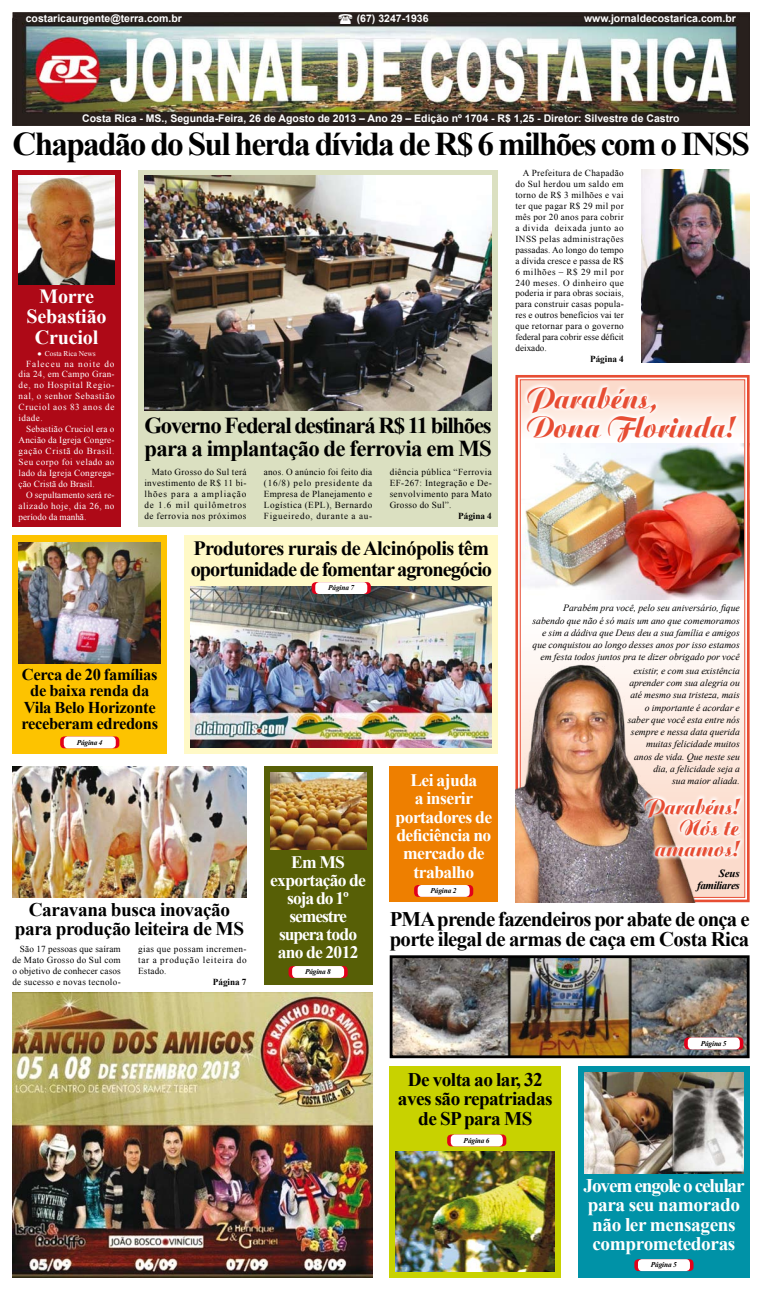
<style>
.page{position:relative;width:762px;height:1290px;background:#fff}
.page>*{position:absolute;margin:0;border:0;box-sizing:border-box;transform-origin:0 0}
.t1{font:700 33.25px "Times New Roman";letter-spacing:-.05em;color:#000}
.t2{font:30.97px/28.6px "Aristocrat";color:#e74d33;scale:.91 1}
.t3{font:22.93px/21.2px "Aristocrat";color:#e74d33;text-align:right;scale:.91 1}
.t4{font:700 22.75px/23.6px "Times New Roman";letter-spacing:-.055em;color:#000}
.t5{font:700 20.74px/20.1px "Times New Roman";letter-spacing:-.04em;color:#000}
.t6{font:700 20.3px/20.9px "Times New Roman";letter-spacing:-.05em;color:#000}
.t7{font:700 20.12px/20.1px "Times New Roman";letter-spacing:-.01em;color:#fff;text-align:center}
.t8{font:700 19.25px/19.2px "Times New Roman";letter-spacing:-.02em;color:#000;text-align:center}
.t9{font:700 19.25px/19.2px "Times New Roman";letter-spacing:-.02em;color:#fff}
.t10{font:700 17.5px/18.2px "Times New Roman";letter-spacing:-.03em;color:#fff;text-align:center}
.t11{font:700 16.45px/16.4px "Times New Roman";letter-spacing:-.02em;color:#000;text-align:center}
.t12{font:italic 700 10.94px/12.2px "Times New Roman";letter-spacing:-.03em;color:#000;text-align:right}
.t13{font:700 10.5px "Arial";color:#fff}
.t14{font:italic 9.62px/12.2px "Times New Roman";color:#000;text-align:right}
.t15{font:9.19px/10.9px "Times New Roman";letter-spacing:.045em;color:#000;text-align:justify}
.t16{font:9.19px/10.9px "Times New Roman";letter-spacing:.045em;color:#fff;text-align:justify}
.t17{font:700 9.19px "Times New Roman";color:#000}
.t18{font:7.44px "Times New Roman";color:#fff}
.t19{font:italic 700 7.35px "Times New Roman";letter-spacing:-.02em;color:#000}
</style>
<div class="page">
<div style="left:389px;top:766px;width:109px;height:136px;background:#ee7f00"></div>
<div style="left:389px;top:1066px;width:172px;height:211px;background:#c8d200"></div>
<div style="left:578px;top:1066px;width:171px;height:211px;background:#0092a7"></div>
<div style="left:264px;top:766px;width:108px;height:218px;background:#575f06"></div>
<img style="left:12px;top:766px;width:234px;height:131px">
<div style="left:12px;top:170px;width:109px;height:356px;background:#ae0917"></div>
<div style="left:138px;top:170px;width:359px;height:356px;background:#dbe0c1"></div>
<div style="left:12px;top:535px;width:155px;height:219px;background:#fdc300"></div>
<div style="left:184px;top:535px;width:314px;height:219px;background:#fff9c7"></div>
<img style="left:12px;top:12px;width:737px;height:113px">
<img style="left:12px;top:992px;width:360px;height:285px">
<img style="left:270px;top:773px;width:96px;height:76px">
<img style="left:144px;top:176px;width:348px;height:235px">
<img style="left:641px;top:170px;width:108px;height:193px">
<img style="left:191px;top:586px;width:301px;height:162px">
<img style="left:19px;top:543px;width:142px;height:120px">
<img style="left:396px;top:1152px;width:158px;height:119px">
<img style="left:393px;top:959px;width:352px;height:95px">
<div style="left:389px;top:955px;width:360px;height:103px;border:3px solid #000"></div>
<img style="left:584px;top:1072px;width:159px;height:101px">
<svg style="left:60px;top:736px;width:59px;height:12px"></svg>
<div style="left:64px;top:736px;width:52px;height:12px;background:#fff;border-radius:4px"></div>
<svg style="left:288px;top:966px;width:59px;height:12px"></svg>
<div style="left:292px;top:966px;width:52px;height:12px;background:#fff;border-radius:4px"></div>
<svg style="left:414px;top:885px;width:59px;height:12px"></svg>
<div style="left:417px;top:885px;width:52px;height:12px;background:#fff;border-radius:4px"></div>
<svg style="left:684px;top:1037px;width:59px;height:12px"></svg>
<div style="left:687px;top:1037px;width:52px;height:12px;background:#fff;border-radius:4px"></div>
<svg style="left:311px;top:582px;width:60px;height:12px"></svg>
<div style="left:315px;top:582px;width:52px;height:12px;background:#fff;border-radius:4px"></div>
<svg style="left:447px;top:1134px;width:59px;height:12px"></svg>
<div style="left:450px;top:1134px;width:52px;height:12px;background:#fff;border-radius:4px"></div>
<svg style="left:634px;top:1259px;width:59px;height:12px"></svg>
<div style="left:638px;top:1259px;width:51px;height:12px;background:#fff;border-radius:4px"></div>
<img style="left:515px;top:375px;width:235px;height:528px">
<svg style="left:522px;top:382px;width:228px;height:109px"></svg>
<img style="left:515px;top:662px;width:184px;height:240px">
<svg style="left:639px;top:792px;width:111px;height:93px"></svg>
<img style="left:19px;top:176px;width:96px;height:108px">
<svg style="left:339px;top:14px;width:13px;height:10px"></svg>
<p class="t13" style="left:26px;top:12px;width:158px">costaricaurgente@terra.com.br</p>
<p class="t13" style="left:357px;top:12px;width:73px">(67) 3247-1936</p>
<p class="t13" style="left:584px;top:12px;width:153px">www.jornaldecostarica.com.br</p>
<p class="t13" style="left:82px;top:111px;width:599px">Costa Rica - MS., Segunda-Feira, 26 de Agosto de 2013 – Ano 29 – Edição nº 1704 - R$ 1,25 - Diretor: Silvestre de Castro</p>
<h1 class="t1" style="left:12px;top:121px;width:738px">Chapadão do Sul herda dívida de R$ 6 milhões com o INSS</h1>
<h3 class="t7" style="left:27px;top:286px;width:82px">Morre<br>Sebastião<br>Cruciol</h3>
<p class="t18" style="left:37px;top:348px;width:60px">● Costa Rica News</p>
<p class="t16" style="left:19px;top:358px;width:97px;text-indent:7px">Faleceu na noite do dia 24, em Campo Gran&shy;de, no Hospital Regio&shy;nal, o senhor Sebastião Cruciol aos 83 anos de idade.</p>
<p class="t16" style="left:19px;top:423px;width:97px;text-indent:7px">Sebastião Cruciol era o Ancião da Igreja Congre&shy;gação Cristã do Brasil.<br>Seu corpo foi velado ao lado da Igreja Congrega&shy;ção Cristã do Brasil.</p>
<p class="t16" style="left:19px;top:489px;width:97px;text-indent:7px">O sepultamento será re&shy;alizado hoje, dia 26, no período da manhã.</p>
<h3 class="t4" style="left:144px;top:413px;width:349px">Governo Federal destinará R$ 11 bilhões para a implantação de ferrovia em MS</h3>
<p class="t15" style="left:144px;top:467px;width:104px;text-indent:7px">Mato Grosso do Sul terá investimento de R$ 11 bi&shy;lhões para a ampliação de 1.6 mil quilômetros de ferrovia nos próximos</p>
<p class="t15" style="left:264px;top:467px;width:110px">anos. O anúncio foi feito dia (16/8) pelo presidente da Empresa de Planejamento e Logística (EPL), Bernardo Figueiredo, durante a au-</p>
<p class="t15" style="left:389px;top:467px;width:104px">diência pública “Ferrovia EF-267: Integração e De&shy;senvolvimento para Mato Grosso do Sul”.</p>
<p class="t17" style="left:458px;top:510px;width:35px">Página 4</p>
<h3 class="t6" style="left:191px;top:538px;width:303px">Produtores rurais de Alcinópolis têm oportunidade de fomentar agronegócio</h3>
<p class="t19" style="left:328px;top:583px;width:27px">Página 7</p>
<p class="t15" style="left:515px;top:167px;width:110px;text-indent:7px">A Prefeitura de Chapadão do Sul herdou um saldo em torno de R$ 3 milhões e vai ter que pagar R$ 29 mil por mês por 20 anos para cobrir a divida deixada junto ao INSS pelas administrações passadas. Ao longo do tempo a dívida cresce e passa de R$ 6 milhões – R$ 29 mil por 240 meses. O dinheiro que poderia ir para obras sociais, para construir casas popula&shy;res e outros benefícios vai ter que retornar para o governo federal para cobrir esse déficit deixado.</p>
<p class="t17" style="left:590px;top:353px;width:35px">Página 4</p>
<h2 class="t2" style="left:526px;top:385px;width:230px">Parabéns,<br>Dona Florinda!</h2>
<p class="t14" style="left:532px;top:602px;width:209px">Parabém pra você, pelo seu aniversário, fique sabendo que não é só mais um ano que comemoramos e sim a dádiva que Deus deu a sua família e amigos que conquistou ao longo desses anos por isso estamos em festa todos juntos pra te dizer obrigado por você</p>
<h3 class="t11" style="left:21px;top:665px;width:138px">Cerca de 20 famílias de baixa renda da<br>Vila Belo Horizonte receberam edredons</h3>
<p class="t19" style="left:77px;top:737px;width:27px">Página 4</p>
<h3 class="t8" style="left:15px;top:899px;width:231px">Caravana busca inovação para produção leiteira de MS</h3>
<p class="t15" style="left:12px;top:943px;width:110px;text-indent:7px">São 17 pessoas que saíram de Mato Grosso do Sul com o objetivo de conhecer casos de sucesso e novas tecnolo-</p>
<p class="t15" style="left:138px;top:943px;width:110px">gias que possam incremen&shy;tar a produção leiteira do Estado.</p>
<p class="t17" style="left:213px;top:975px;width:35px">Página 7</p>
<h3 class="t10" style="left:270px;top:852px;width:97px">Em MS exportação de soja do 1º semestre supera todo ano de 2012</h3>
<p class="t19" style="left:305px;top:966px;width:27px">Página 8</p>
<h3 class="t10" style="left:395px;top:770px;width:98px">Lei ajuda<br>a inserir portadores de deficiência no mercado de trabalho</h3>
<p class="t19" style="left:430px;top:885px;width:27px">Página 2</p>
<p class="t14" style="left:627px;top:664px;width:114px">existir, e com sua existência aprender com sua alegria ou até mesmo sua tristeza, mais o importante é acordar e saber que você esta entre nós sempre e nessa data querida muitas felicidade muitos anos de vida. Que neste seu dia, a felicidade seja a<br>sua maior aliada.</p>
<h3 class="t3" style="left:644px;top:796px;width:106px">Parabéns!<br>Nós te amamos!</h3>
<p class="t12" style="left:697px;top:867px;width:44px">Seus familiares</p>
<h3 class="t5" style="left:389px;top:908px;width:361px">PMA prende fazendeiros por abate de onça e porte ilegal de armas de caça em Costa Rica</h3>
<h3 class="t8" style="left:398px;top:1069px;width:156px">De volta ao lar, 32 aves são repatriadas de SP para MS</h3>
<p class="t19" style="left:463px;top:1135px;width:27px">Página 6</p>
<p class="t19" style="left:700px;top:1038px;width:27px">Página 5</p>
<h3 class="t9" style="left:583px;top:1175px;width:162px">Jovem engole o celular para seu namorado não ler mensagens comprometedoras</h3>
<p class="t19" style="left:650px;top:1260px;width:27px">Página 5</p>
</div>
